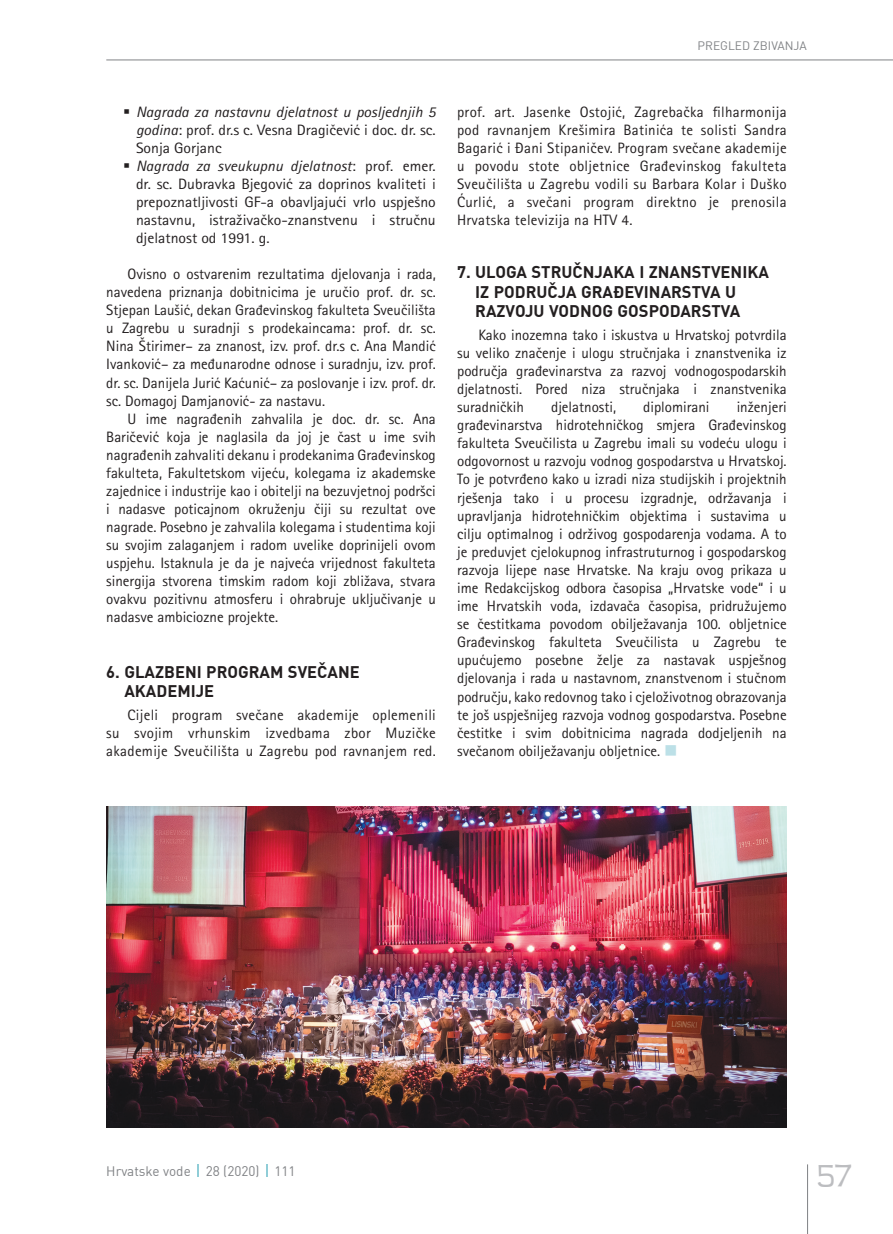
<style>
.page{position:relative;width:893px;height:1234px;background:#fff}
.page>*{position:absolute;margin:0;border:0;box-sizing:border-box;transform-origin:0 0}
.t1{font:300 36px "Teen";color:#bcbdc0}
.NASLOV_1{font:700 16.5px/19.6px "DIN";color:#231f20}
.OSNOVNI_TEKST_10-12{font:15px/18.1px "Rotis Sans Serifklemy";color:#231f20;text-align:justify}
.OSNOVNI_TEKST_10-12-2{font:15px/18px "Rotis Sans Serifklemy";color:#231f20;text-align:justify;scale:1.05 1}
.t2{font:13.5px "DIN";color:#808285}
.t3{font:12px "DIN";color:#808285}
.s1{font-style:italic}
.s2{color:#bce0e7}
</style>
<div class="page">
<hr style="left:807px;top:1164px;width:1px;height:69px;background:#808285">
<hr style="left:106px;top:60px;width:787px;height:1px;background:#808285">
<svg style="left:198px;top:1164px;width:1px;height:12px"></svg>
<svg style="left:266px;top:1164px;width:2px;height:12px"></svg>
<img style="left:106px;top:806px;width:681px;height:321px">
<p class="t3" style="left:698px;top:37px;width:111px">PREGLED ZBIVANJA</p>
<p class="OSNOVNI_TEKST_10-12-2" style="left:136px;top:102px;width:287px"><span class="s1">Nagrada za nastavnu djelatnost u posljednjih 5 godina</span>: prof. dr.s c. Vesna Dragičević i doc. dr. sc.<br>Sonja Gorjanc</p>
<p class="OSNOVNI_TEKST_10-12-2" style="left:136px;top:157px;width:287px"><span class="s1">Nagrada za sveukupnu djelatnost</span>: prof. emer. dr. sc. Dubravka Bjegović za doprinos kvaliteti i prepoznatljivosti GF-a obavljajući vrlo uspješno nastavnu, istraživačko-znanstvenu i stručnu djelatnost od 1991. g.</p>
<p class="OSNOVNI_TEKST_10-12" style="left:106px;top:265px;width:331px;text-indent:21px">Ovisno o ostvarenim rezultatima djelovanja i rada, navedena priznanja dobitnicima je uručio prof. dr. sc.<br>Stjepan Laušić, dekan Građevinskog fakulteta Sveučilišta u Zagrebu u suradnji s prodekaincama: prof. dr. sc.<br>Nina Štirimer– za znanost, izv. prof. dr.s c. Ana Mandić Ivanković– za međunarodne odnose i suradnju, izv. prof. dr. sc. Danijela Jurić Kaćunić– za poslovanje i izv. prof. dr. sc. Domagoj Damjanović- za nastavu.</p>
<p class="OSNOVNI_TEKST_10-12" style="left:106px;top:409px;width:331px;text-indent:21px">U ime nagrađenih zahvalila je doc. dr. sc. Ana Baričević koja je naglasila da joj je čast u ime svih nagrađenih zahvaliti dekanu i prodekanima Građevinskog fakulteta, Fakultetskom vijeću, kolegama iz akademske zajednice i industrije kao i obitelji na bezuvjetnoj podršci i nadasve poticajnom okruženju čiji su rezultat ove nagrade. Posebno je zahvalila kolegama i studentima koji su svojim zalaganjem i radom uvelike doprinijeli ovom uspjehu. Istaknula je da je najveća vrijednost fakulteta sinergija stvorena timskim radom koji zbližava, stvara ovakvu pozitivnu atmosferu i ohrabruje uključivanje u nadasve ambiciozne projekte.</p>
<p class="NASLOV_1" style="left:124px;top:661px;width:237px;text-indent:-18px">6. GLAZBENI PROGRAM SVEČANE<br>AKADEMIJE</p>
<p class="OSNOVNI_TEKST_10-12" style="left:106px;top:705px;width:331px;text-indent:21px">Cijeli program svečane akademije oplemenili su svojim vrhunskim izvedbama zbor Muzičke akademije Sveučilišta u Zagrebu pod ravnanjem red.</p>
<p class="OSNOVNI_TEKST_10-12" style="left:457px;top:102px;width:331px">prof. art. Jasenke Ostojić, Zagrebačka filharmonija pod ravnanjem Krešimira Batinića te solisti Sandra Bagarić i Đani Stipaničev. Program svečane akademije u povodu stote obljetnice Građevinskog fakulteta Sveučilišta u Zagrebu vodili su Barbara Kolar i Duško Ćurlić, a svečani program direktno je prenosila Hrvatska televizija na HTV 4.</p>
<p class="NASLOV_1" style="left:475px;top:261px;width:295px;text-indent:-18px">7. ULOGA STRUČNJAKA I ZNANSTVENIKA<br>IZ PODRUČJA GRAĐEVINARSTVA U<br>RAZVOJU VODNOG GOSPODARSTVA</p>
<p class="OSNOVNI_TEKST_10-12" style="left:457px;top:325px;width:331px;text-indent:21px">Kako inozemna tako i iskustva u Hrvatskoj potvrdila su veliko značenje i ulogu stručnjaka i znanstvenika iz područja građevinarstva za razvoj vodnogospodarskih djelatnosti. Pored niza stručnjaka i znanstvenika suradničkih</p>
<p class="OSNOVNI_TEKST_10-12" style="left:457px;top:397px;width:331px;text-indent:280px">inženjeri građevinarstva hidrotehničkog smjera Građevinskog fakulteta Sveučilista u Zagrebu imali su vodeću ulogu i odgovornost u razvoju vodnog gospodarstva u Hrvatskoj.<br>To je potvrđeno kako u izradi niza studijskih i projektnih rješenja tako i u procesu izgradnje, održavanja i upravljanja hidrotehničkim objektima i sustavima u cilju optimalnog i održivog gospodarenja vodama. A to je preduvjet cjelokupnog infrastruturnog i gospodarskog razvoja lijepe nase Hrvatske. Na kraju ovog prikaza u ime Redakcijskog odbora časopisa „Hrvatske vode“ i u ime Hrvatskih voda, izdavača časopisa, pridružujemo se čestitkama povodom obilježavanja 100. obljetnice Građevinskog fakulteta Sveučilista u Zagrebu te upućujemo posebne želje za nastavak uspješnog djelovanja i rada u nastavnom, znanstvenom i stučnom području, kako redovnog tako i cjeloživotnog obrazovanja te još uspješnijeg razvoja vodnog gospodarstva. Posebne čestitke i svim dobitnicima nagrada dodjeljenih na svečanom obilježavanju obljetnice. <span class="s2">■</span></p>
<p class="OSNOVNI_TEKST_10-12" style="left:551px;top:397px;width:66px">djelatnosti,</p>
<p class="OSNOVNI_TEKST_10-12" style="left:643px;top:397px;width:68px">diplomirani</p>
<p class="t2" style="left:106px;top:1161px;width:191px">Hrvatske vode 28 (2020) 111</p>
<h1 class="t1" style="left:816px;top:1156px;width:37px">57</h1>
</div>
